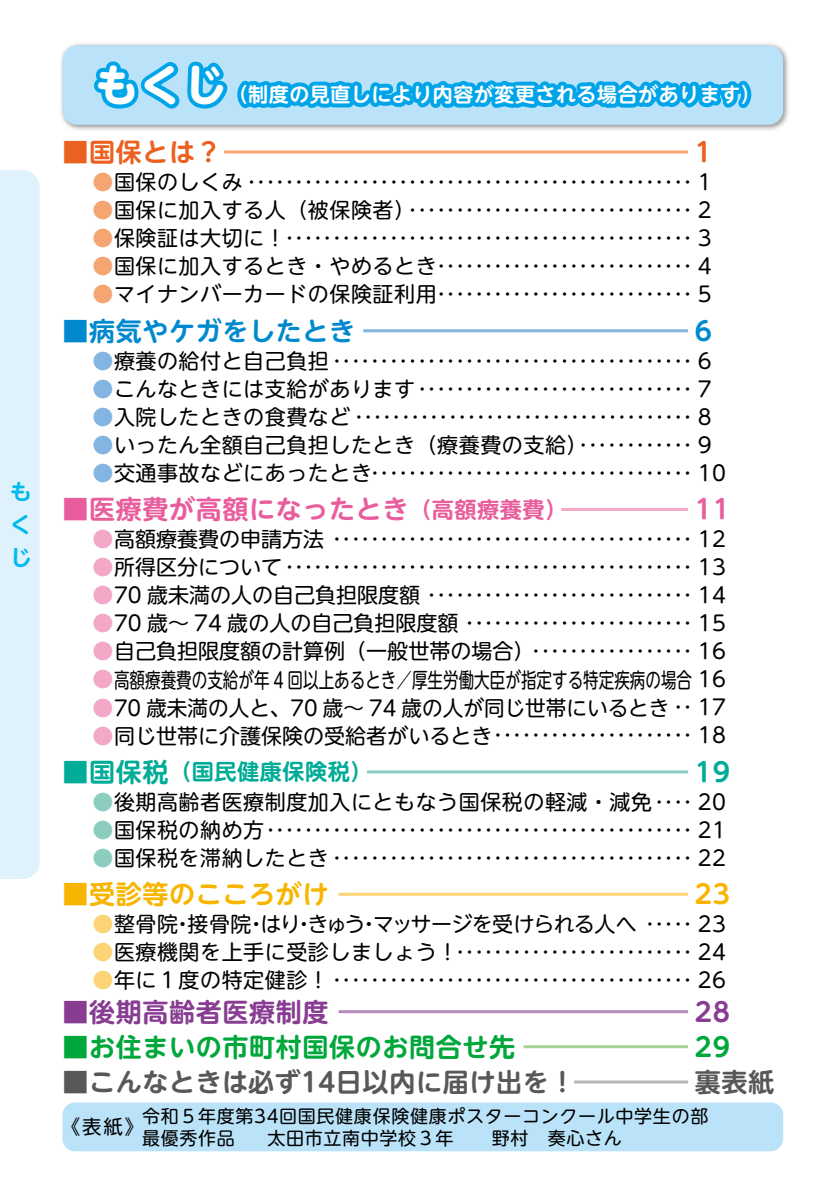
<style>
.page{position:relative;width:840px;height:1191px;background:#fff}
.page>*{position:absolute;margin:0;border:0;box-sizing:border-box;transform-origin:0 0}
.t1{font:700 26px "UD Shin M Go Pro De";letter-spacing:.025em;color:#595757}
.t2{font:700 26px "UD Shin M Go Pro De";letter-spacing:.025em;color:#e95d9d}
.t3{font:700 26px "UD Shin M Go Pro De";letter-spacing:.025em;color:#00a73b}
.t4{font:700 26px "UD Shin M Go Pro De";letter-spacing:.025em;color:#0089ce}
.t5{font:700 26px "UD Shin M Go Pro De";letter-spacing:.025em;color:#f8b500}
.t6{font:700 26px "UD Shin M Go Pro De";letter-spacing:.025em;color:#883d93}
.t7{font:700 26px "UD Shin M Go Pro De";color:#eb6120}
.t8{font:700 26px "UD Shin M Go Pro De";color:#00ac97}
.t9{font:700 22.2px "UD Shin M Go Pro De";letter-spacing:.025em;color:#00ac97}
.t10{font:700 22px/33px "UD Shin M Go Pro De";color:#00b9ef;text-align:justify}
.t11{font:300 21px/28px "UD Shin M Go Pro";color:#000;text-align:right}
.t12{font:21px "UD Shin M Go Pro";letter-spacing:.025em;color:#000}
.t13{font:21px "UD Shin M Go Pro";color:#000}
.t14{font:21px "UD Shin M Go Pro";color:#000;scale:.74 1}
.t15{font:21px "UD Shin M Go Pro";letter-spacing:-.03em;color:#000}
.t16{font:700 20px "UD Shin M Go Pro De";letter-spacing:.025em;color:#fff}
.t17{font:19.4px "UD Shin M Go Pro";color:#000}
.t18{font:18px/22px "UD Shin M Go Pro";letter-spacing:.035em;color:#000}
.s1{font-family:"UD Shin M Go Pro";font-size:44px}
.s2{font-weight:400;color:#f4a572}
.s3{font-weight:400}
.s4{color:#f4a572}
.s5{font-weight:400;color:#83b5e2}
.s6{color:#83b5e2}
.s7{font-size:22.2px}
.s8{font-weight:400;color:#f3a8c8}
.s9{color:#f3a8c8}
.s10{font-weight:300}
.s11{font-size:26px}
.s12{color:#8ccdc0}
.s13{font-weight:400;color:#8ccdc0}
.s14{color:#fcd375}
.s15{font-weight:400;color:#fcd375}
</style>
<div class="page">
<div style="left:0;top:170px;width:40px;height:709px;background:#dff2fc"></div>
<img style="left:61px;top:43px;width:728px;height:87px">
<div style="left:62px;top:45px;width:720px;height:80px;background:#bae3f9;border-radius:15px"></div>
<div style="left:62px;top:1102px;width:720px;height:49px;background:#bae3f9;border-radius:12px"></div>
<svg style="left:94px;top:61px;width:658px;height:48px"></svg>
<hr style="left:224px;top:150px;width:463px;height:3px;background:#f4a572">
<hr style="left:363px;top:329px;width:324px;height:3px;background:#83b5e2">
<hr style="left:561px;top:508px;width:126px;height:3px;background:#f3a8c8">
<hr style="left:366px;top:770px;width:321px;height:3px;background:#8ccdc0">
<hr style="left:338px;top:892px;width:349px;height:3px;background:#fcd375">
<hr style="left:338px;top:1010px;width:349px;height:3px;background:#b58abc">
<hr style="left:523px;top:1045px;width:164px;height:3px;background:#a7d397">
<hr style="left:574px;top:1080px;width:113px;height:3px;background:#b5b6b6">
<p class="t10" style="left:10px;top:474px;width:22px">もくじ</p>
<p class="t16" style="left:95px;top:78px;width:667px"><span class="s1">もくじ</span>（制度の見直しにより内容が変更される場合があります）</p>
<p class="t7" style="left:62px;top:131px;width:161px">■国保とは？</p>
<p class="t7" style="left:694px;top:131px;width:19px">1</p>
<p class="t11" style="left:92px;top:167px;width:620px"><span class="s2">●</span><span class="s3">国保のしくみ</span>・・・・・・・・・・・・・・・・・・・・・・・・・・・・・・・・・・・・・・・・・・・・・・・ <span class="s3">1</span></p>
<p class="t12" style="left:92px;top:193px;width:324px"><span class="s4">●</span>国保に加入する人（被保険者）</p>
<p class="t12" style="left:92px;top:221px;width:195px"><span class="s4">●</span>保険証は大切に！</p>
<p class="t12" style="left:92px;top:249px;width:345px"><span class="s4">●</span>国保に加入するとき・やめるとき</p>
<p class="t12" style="left:92px;top:277px;width:345px"><span class="s4">●</span>マイナンバーカードの保険証利用</p>
<p class="t11" style="left:279px;top:195px;width:434px">・・・・・・・・・・・・・・・・・・・・・・・・・・・・・・ <span class="s3">2<br></span>・・・・・・・・・・・・・・・・・・・・・・・・・・・・・・・・・・・・・・・・・・・ <span class="s3">3</span>・・・・・・・・・・・・・・・・・・・・・・・・・・・ <span class="s3">4<br></span>・・・・・・・・・・・・・・・・・・・・・・・・・・・ <span class="s3">5</span></p>
<p class="t4" style="left:62px;top:310px;width:294px">■病気やケガをしたとき</p>
<p class="t4" style="left:694px;top:310px;width:19px">6</p>
<p class="t11" style="left:92px;top:346px;width:620px"><span class="s5">●</span><span class="s3">療養の給付と自己負担</span>・・・・・・・・・・・・・・・・・・・・・・・・・・・・・・・・・・・・・・ <span class="s3">6</span></p>
<p class="t12" style="left:92px;top:372px;width:324px"><span class="s6">●</span>こんなときには支給があります</p>
<p class="t11" style="left:92px;top:402px;width:620px"><span class="s5">●</span><span class="s3">入院したときの食費など</span>・・・・・・・・・・・・・・・・・・・・・・・・・・・・・・・・・・・・ <span class="s3">8</span></p>
<p class="t12" style="left:92px;top:428px;width:496px"><span class="s6">●</span>いったん全額自己負担したとき（療養費の支給）</p>
<p class="t12" style="left:92px;top:456px;width:281px"><span class="s6">●</span>交通事故などにあったとき</p>
<p class="t11" style="left:411px;top:374px;width:301px">・・・・・・・・・・・・・・・・・・・・・・・・・・・・・ <span class="s3">7</span></p>
<p class="t11" style="left:364px;top:430px;width:363px;text-align:left;text-indent:208px">・・・・・・・・・・・・ <span class="s3">9</span>・・・・・・・・・・・・・・・・・・・・・・・・・・・・・・・・・・ <span class="s3">1 0</span></p>
<p class="t2" style="left:62px;top:488px;width:506px">■医療費が高額になったとき<span class="s7">（高額療養費）</span></p>
<p class="t2" style="left:694px;top:488px;width:36px">11</p>
<p class="t11" style="left:92px;top:524px;width:634px"><span class="s8">●</span><span class="s3">高額療養費の申請方法</span>・・・・・・・・・・・・・・・・・・・・・・・・・・・・・・・・・・・・・・ <span class="s3">1 2</span></p>
<p class="t11" style="left:92px;top:552px;width:634px"><span class="s8">●</span><span class="s3">所得区分について</span>・・・・・・・・・・・・・・・・・・・・・・・・・・・・・・・・・・・・・・・・・・・ <span class="s3">1 3</span></p>
<p class="t11" style="left:92px;top:580px;width:634px"><span class="s8">●</span><span class="s3">70 歳未満の人の自己負担限度額</span>・・・・・・・・・・・・・・・・・・・・・・・・・・・・ <span class="s3">14</span></p>
<p class="t11" style="left:92px;top:608px;width:634px"><span class="s8">●</span><span class="s3">70 歳～ 74 歳の人の自己負担限度額</span>・・・・・・・・・・・・・・・・・・・・・・・・ <span class="s3">1 5</span></p>
<p class="t13" style="left:92px;top:634px;width:443px"><span class="s9">●</span>自己負担限度額の計算例（一般世帯の場合）</p>
<p class="t14" style="left:92px;top:662px;width:857px"><span class="s9">●</span>高額療養費の支給が年 4 回以上あるとき／厚生労働大臣が指定する特定疾病の場合 16</p>
<p class="t13" style="left:92px;top:690px;width:634px"><span class="s9">●</span>70 歳未満の人と、70 歳～ 74 歳の人が同じ世帯にいるとき<span class="s10">・・</span>17</p>
<p class="t13" style="left:92px;top:718px;width:401px"><span class="s9">●</span>同じ世帯に介護保険の受給者がいるとき</p>
<p class="t11" style="left:525px;top:636px;width:202px">・・・・・・・・・・・・・・・・・ <span class="s3">1 6</span></p>
<p class="t11" style="left:487px;top:720px;width:240px">・・・・・・・・・・・・・・・・・・・・・ <span class="s3">1 8</span></p>
<p class="t9" style="left:62px;top:754px;width:311px"><span class="s11">■国保税</span>（国民健康保険税）</p>
<p class="t8" style="left:694px;top:751px;width:36px">19</p>
<p class="t12" style="left:92px;top:785px;width:561px"><span class="s12">●</span>後期高齢者医療制度加入にともなう国保税の軽減・減免</p>
<p class="t12" style="left:92px;top:813px;width:173px"><span class="s12">●</span>国保税の納め方</p>
<p class="t11" style="left:92px;top:843px;width:634px"><span class="s13">●</span><span class="s3">国保税を滞納したとき</span>・・・・・・・・・・・・・・・・・・・・・・・・・・・・・・・・・・・・・・ <span class="s3">22</span></p>
<p class="t11" style="left:260px;top:787px;width:467px">・・・・ <span class="s3">20<br></span>・・・・・・・・・・・・・・・・・・・・・・・・・・・・・・・・・・・・・・・・・・・・・ <span class="s3">21</span></p>
<p class="t5" style="left:62px;top:873px;width:267px">■受診等のこころがけ</p>
<p class="t5" style="left:694px;top:873px;width:36px">23</p>
<p class="t15" style="left:92px;top:907px;width:634px"><span class="s14">●</span>整骨院・接骨院・はり・きゅう・マッサージを受けられる人へ<span class="s10">・・・・・</span>23</p>
<p class="t12" style="left:92px;top:935px;width:367px"><span class="s14">●</span>医療機関を上手に受診しましょう！</p>
<p class="t11" style="left:92px;top:965px;width:634px"><span class="s15">●</span><span class="s3">年に１度の特定健診！</span>・・・・・・・・・・・・・・・・・・・・・・・・・・・・・・・・・・・・・・ <span class="s3">26</span></p>
<p class="t11" style="left:449px;top:937px;width:278px">・・・・・・・・・・・・・・・・・・・・・・・・・ <span class="s3">24</span></p>
<p class="t6" style="left:62px;top:990px;width:267px">■後期高齢者医療制度</p>
<p class="t6" style="left:694px;top:990px;width:36px">28</p>
<p class="t3" style="left:62px;top:1025px;width:454px">■お住まいの市町村国保のお問合せ先</p>
<p class="t3" style="left:694px;top:1025px;width:36px">29</p>
<p class="t1" style="left:62px;top:1061px;width:514px">■こんなときは必ず１４日以内に届け出を！</p>
<p class="t1" style="left:694px;top:1061px;width:81px">裏表紙</p>
<p class="t18" style="left:142px;top:1104px;width:567px">令和５年度第34回国民健康保険健康ポスターコンクール中学生の部最優秀作品　 太田市立南中学校３年　　野村　奏心さん</p>
<p class="t17" style="left:61px;top:1110px;width:85px">《表紙》</p>
</div>
